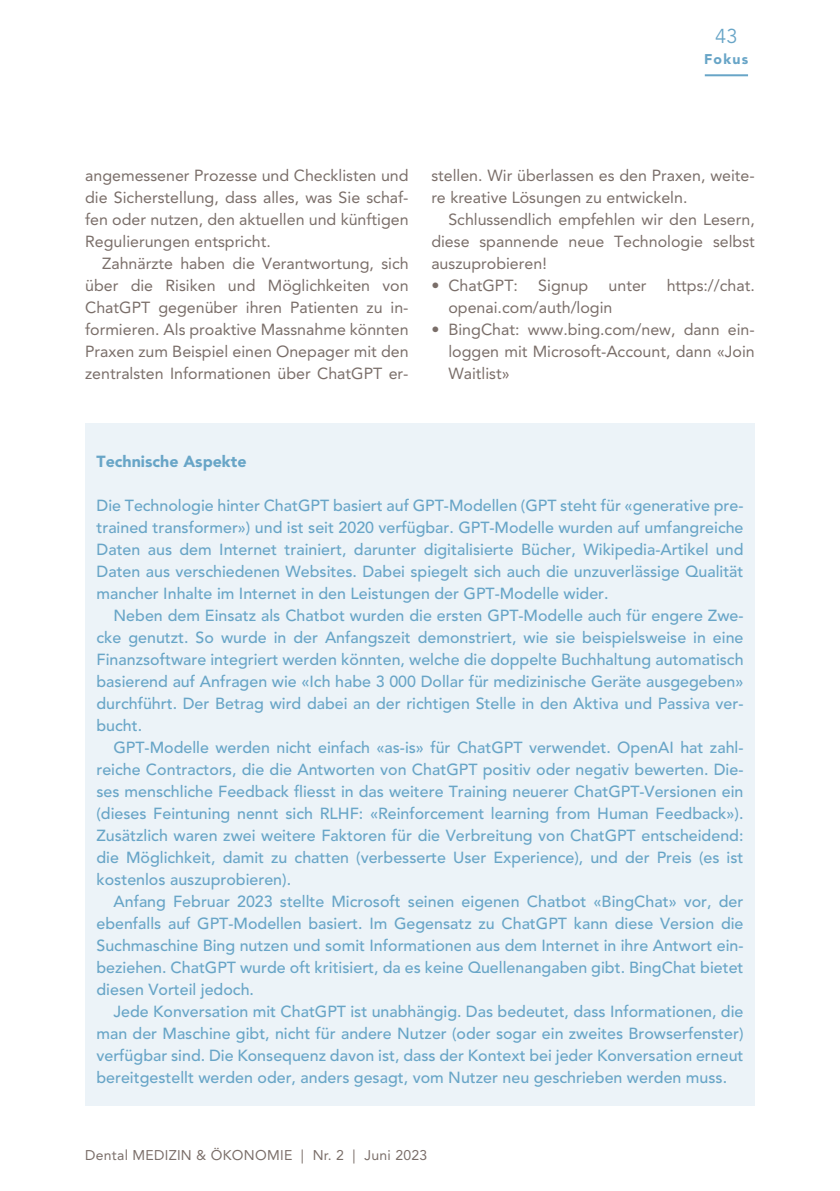
<style>
.page{position:relative;width:840px;height:1191px;background:#fff}
.page>*{position:absolute;margin:0;border:0;box-sizing:border-box;transform-origin:0 0}
.t1{font:20px "Avenir LT Std";color:#68a5c7}
.t2{font:500 16px/22px "Avenir LT Std";color:#68a5c7;text-align:justify}
.t3{font:16px/22px "Avenir LT Std";color:#7a6e69;text-align:justify}
.t4{font:900 16px "Avenir LT Std";color:#68a5c7}
.t5{font:14px "Avenir LT Std";letter-spacing:.02em;color:#7a6e69}
.t6{font:900 14px "Avenir LT Std";color:#68a5c7}
</style>
<div class="page">
<hr style="left:704px;top:74px;width:43px;height:2px;background:#68a5c7">
<div style="left:85px;top:423px;width:669px;height:682px;background:#ecf3f8"></div>
<p class="t1" style="left:714px;top:24px;width:24px">43</p>
<p class="t6" style="left:703px;top:51px;width:46px">Fokus</p>
<p class="t3" style="left:85px;top:164px;width:325px">angemessener Prozesse und Checklisten und die Sicherstellung, dass alles, was Sie schaf&shy;fen oder nutzen, den aktuellen und künftigen Regulierungen entspricht.</p>
<p class="t3" style="left:85px;top:252px;width:325px;text-indent:17px">Zahnärzte haben die Verantwortung, sich über die Risiken und Möglichkeiten von ChatGPT gegenüber ihren Patienten zu in&shy;formieren. Als proaktive Massnahme könnten Praxen zum Beispiel einen Onepager mit den zentralsten Informationen über ChatGPT er-</p>
<p class="t3" style="left:431px;top:164px;width:325px">stellen. Wir überlassen es den Praxen, weite&shy;re kreative Lösungen zu entwickeln.</p>
<p class="t3" style="left:431px;top:208px;width:325px;text-indent:17px">Schlussendlich empfehlen wir den Lesern, diese spannende neue Technologie selbst auszuprobieren!</p>
<p class="t3" style="left:431px;top:274px;width:88px">• ChatGPT:</p>
<p class="t3" style="left:538px;top:274px;width:52px">Signup</p>
<p class="t3" style="left:608px;top:274px;width:39px">unter</p>
<p class="t3" style="left:666px;top:274px;width:90px">https://chat.</p>
<p class="t3" style="left:448px;top:296px;width:165px">openai.com/auth/login</p>
<p class="t3" style="left:448px;top:318px;width:308px;text-indent:-17px">• BingChat: www.bing.com/new, dann ein&shy;loggen mit Microsoft-Account, dann «Join Waitlist»</p>
<p class="t4" style="left:96px;top:451px;width:151px">Technische Aspekte</p>
<p class="t2" style="left:96px;top:495px;width:648px">Die Technologie hinter ChatGPT basiert auf GPT-Modellen (GPT steht für «generative pre&shy;trained transformer») und ist seit 2020 verfügbar. GPT-Modelle wurden auf umfangreiche Daten aus dem Internet trainiert, darunter digitalisierte Bücher, Wikipedia-Artikel und Daten aus verschiedenen Websites. Dabei spiegelt sich auch die unzuverlässige Qualität mancher Inhalte im Internet in den Leistungen der GPT-Modelle wider.</p>
<p class="t2" style="left:96px;top:605px;width:648px;text-indent:17px">Neben dem Einsatz als Chatbot wurden die ersten GPT-Modelle auch für engere Zwe&shy;cke genutzt. So wurde in der Anfangszeit demonstriert, wie sie beispielsweise in eine Finanzsoftware integriert werden könnten, welche die doppelte Buchhaltung automatisch basierend auf Anfragen wie «Ich habe 3 000 Dollar für medizinische Geräte ausgegeben» durchführt. Der Betrag wird dabei an der richtigen Stelle in den Aktiva und Passiva ver&shy;bucht.</p>
<p class="t2" style="left:96px;top:737px;width:648px;text-indent:17px">GPT-Modelle werden nicht einfach «as-is» für ChatGPT verwendet. OpenAI hat zahl&shy;reiche Contractors, die die Antworten von ChatGPT positiv oder negativ bewerten. Die&shy;ses menschliche Feedback fliesst in das weitere Training neuerer ChatGPT-Versionen ein (dieses Feintuning nennt sich RLHF: «Reinforcement learning from Human Feedback»).<br>Zusätzlich waren zwei weitere Faktoren für die Verbreitung von ChatGPT entscheidend: die Möglichkeit, damit zu chatten (verbesserte User Experience), und der Preis (es ist kostenlos auszuprobieren).</p>
<p class="t2" style="left:96px;top:891px;width:648px;text-indent:17px">Anfang Februar 2023 stellte Microsoft seinen eigenen Chatbot «BingChat» vor, der ebenfalls auf GPT-Modellen basiert. Im Gegensatz zu ChatGPT kann diese Version die Suchmaschine Bing nutzen und somit Informationen aus dem Internet in ihre Antwort ein&shy;beziehen. ChatGPT wurde oft kritisiert, da es keine Quellenangaben gibt. BingChat bietet diesen Vorteil jedoch.</p>
<p class="t2" style="left:96px;top:1001px;width:648px;text-indent:17px">Jede Konversation mit ChatGPT ist unabhängig. Das bedeutet, dass Informationen, die man der Maschine gibt, nicht für andere Nutzer (oder sogar ein zweites Browserfenster) verfügbar sind. Die Konsequenz davon ist, dass der Kontext bei jeder Konversation erneut bereitgestellt werden oder, anders gesagt, vom Nutzer neu geschrieben werden muss.</p>
<p class="t5" style="left:85px;top:1146px;width:343px">Dental MEDIZIN &amp; ÖKONOMIE | Nr. 2 | Juni 2023</p>
</div>
